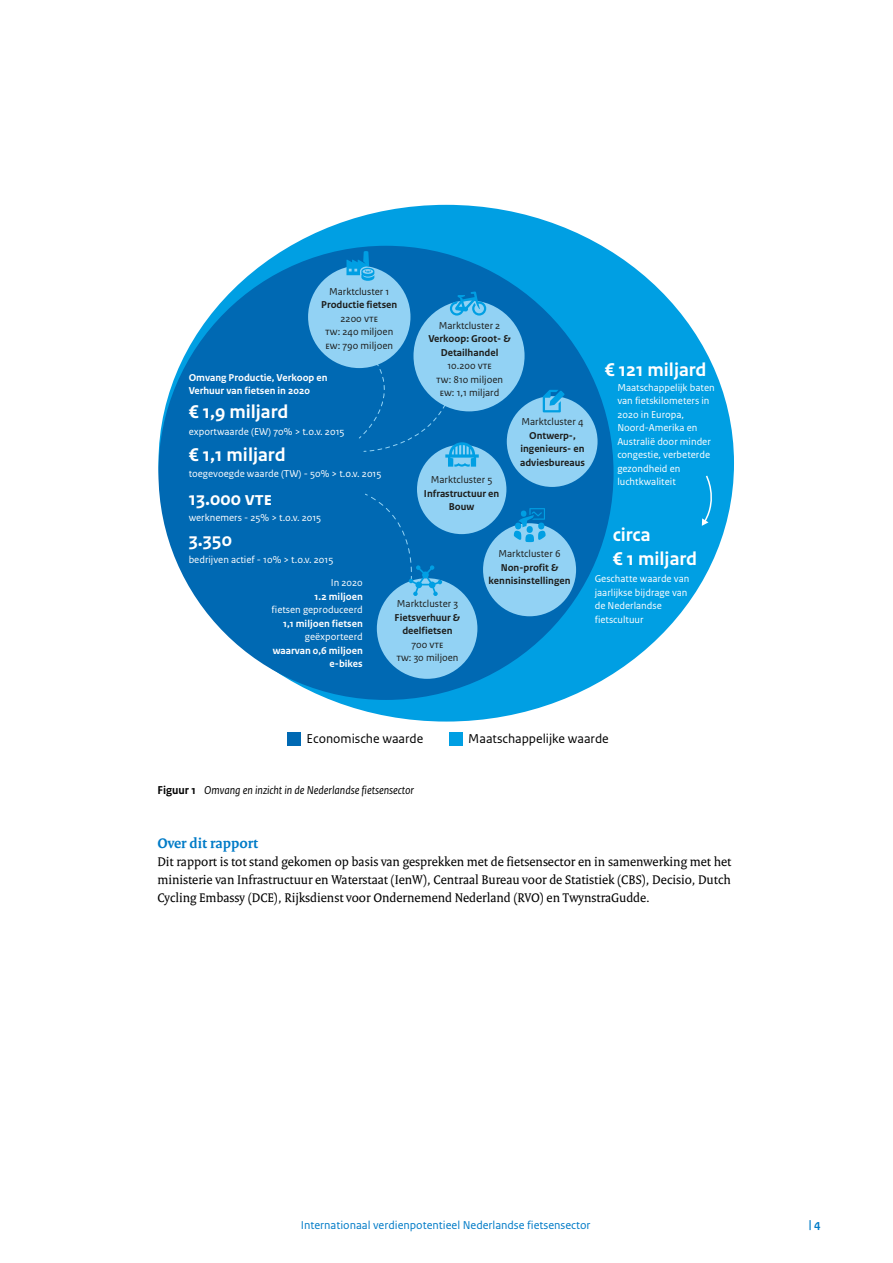
<style>
.page{position:relative;width:893px;height:1263px;background:#fff}
.page>*{position:absolute;margin:0;border:0;box-sizing:border-box;transform-origin:0 0}
.t1{font:700 19.5px/23.4px "Rijksoverheid Sans Text";color:#fff}
.t2{font:700 15px "Rijksoverheid Serif";color:#007bc7}
.t3{font:13.5px/18px "Rijksoverheid Serif";color:#000;text-align:justify}
.t4{font:13.5px "Rijksoverheid Sans Text";color:#000}
.t5{font:12px "Rijksoverheid Sans Text";color:#007bc7}
.t6{font:italic 12px "Rijksoverheid Sans Text";color:#000}
.t7{font:700 12px "Rijksoverheid Sans Text";color:#007bc7}
.t8{font:10.5px/13.5px "Rijksoverheid Sans Text";color:#fff}
.t9{font:10.5px/13.5px "Rijksoverheid Sans Text";color:#1d1d1b;text-align:center}
.t10{font:700 10.5px/13.5px "Rijksoverheid Sans Text";color:#1d1d1b;text-align:center}
.t11{font:700 10.5px/12.6px "Rijksoverheid Sans Text";color:#fff}
.s1{font-weight:700;font-style:normal}
</style>
<div class="page">
<div style="left:158px;top:205px;width:576px;height:516px;background:#009fe3;border-radius:50%"></div>
<div style="left:158px;top:246px;width:455px;height:454px;background:#0069b3;border-radius:50%"></div>
<div style="left:507px;top:396px;width:91px;height:91px;background:#92d2f4;border-radius:50%"></div>
<div style="left:417px;top:445px;width:89px;height:89px;background:#92d2f4;border-radius:50%"></div>
<div style="left:483px;top:523px;width:93px;height:93px;background:#92d2f4;border-radius:50%"></div>
<div style="left:377px;top:578px;width:100px;height:101px;background:#92d2f4;border-radius:50%"></div>
<div style="left:287px;top:732px;width:14px;height:14px;background:#0069b3"></div>
<div style="left:449px;top:732px;width:14px;height:14px;background:#009fe3"></div>
<svg style="left:702px;top:475px;width:10px;height:51px"></svg>
<div style="left:413px;top:300px;width:112px;height:111px;background:#92d2f4;border-radius:50%"></div>
<div style="left:308px;top:266px;width:102px;height:102px;background:#92d2f4;border-radius:50%"></div>
<svg style="left:346px;top:251px;width:28px;height:30px"></svg>
<svg style="left:450px;top:291px;width:36px;height:25px"></svg>
<svg style="left:543px;top:390px;width:22px;height:22px"></svg>
<svg style="left:359px;top:349px;width:120px;height:118px"></svg>
<svg style="left:514px;top:508px;width:32px;height:34px"></svg>
<svg style="left:365px;top:493px;width:77px;height:103px"></svg>
<p class="t9" style="left:329px;top:285px;width:62px">Marktcluster 1</p>
<p class="t10" style="left:321px;top:298px;width:78px">Productie fietsen</p>
<p class="t9" style="left:325px;top:312px;width:70px">2200 VTE<br>TW: 240 miljoen<br>EW: 790 miljoen</p>
<p class="t11" style="left:189px;top:372px;width:140px">Omvang Productie, Verkoop en<br>Verhuur van fietsen in 2020</p>
<p class="t9" style="left:439px;top:319px;width:63px">Marktcluster 2</p>
<p class="t10" style="left:428px;top:332px;width:84px">Verkoop: Groot- &amp;<br>Detailhandel</p>
<p class="t9" style="left:436px;top:359px;width:68px">10.200 VTE<br>TW: 810 miljoen<br>EW: 1,1 miljard</p>
<h1 class="t1" style="left:189px;top:401px;width:101px">€ 1,9 miljard</h1>
<p class="t8" style="left:189px;top:425px;width:157px">exportwaarde (EW) 70% &gt; t.o.v. 2015</p>
<h1 class="t1" style="left:189px;top:443px;width:98px">€ 1,1 miljard</h1>
<p class="t8" style="left:189px;top:467px;width:194px">toegevoegde waarde (TW) - 50% &gt; t.o.v. 2015</p>
<h1 class="t1" style="left:189px;top:487px;width:85px">13.000 VTE</h1>
<p class="t8" style="left:189px;top:511px;width:134px">werknemers - 25% &gt; t.o.v. 2015</p>
<h1 class="t1" style="left:189px;top:528px;width:45px">3.350</h1>
<p class="t8" style="left:189px;top:553px;width:146px">bedrijven actief - 10% &gt; t.o.v. 2015</p>
<p class="t8" style="left:331px;top:576px;width:33px">In 2020</p>
<p class="t11" style="left:315px;top:590px;width:50px">1.2 miljoen</p>
<p class="t8" style="left:272px;top:603px;width:93px">fietsen geproduceerd</p>
<p class="t11" style="left:283px;top:617px;width:81px">1,1 miljoen fietsen</p>
<p class="t8" style="left:305px;top:630px;width:59px">geëxporteerd</p>
<p class="t11" style="left:273px;top:644px;width:92px;line-height:13.5px;text-align:right">waarvan 0,6 miljoen e-bikes</p>
<p class="t9" style="left:431px;top:473px;width:63px">Marktcluster 5</p>
<p class="t10" style="left:424px;top:487px;width:77px">Infrastructuur en<br>Bouw</p>
<p class="t9" style="left:521px;top:415px;width:63px">Marktcluster 4</p>
<p class="t10" style="left:520px;top:429px;width:66px">Ontwerp-, ingenieurs- en adviesbureaus</p>
<p class="t9" style="left:397px;top:597px;width:63px">Marktcluster 3</p>
<p class="t10" style="left:395px;top:610px;width:67px">Fietsverhuur &amp; deelfietsen</p>
<p class="t9" style="left:396px;top:637px;width:64px">700 VTE<br>TW: 30 miljoen</p>
<p class="t9" style="left:498px;top:547px;width:64px">Marktcluster 6</p>
<p class="t10" style="left:489px;top:561px;width:83px">Non-profit &amp; kennisinstellingen</p>
<h1 class="t1" style="left:605px;top:358px;width:103px">€ 121 miljard</h1>
<p class="t8" style="left:617px;top:380px;width:99px">Maatschappelijk baten van fietskilometers in<br>2020 in Europa,<br>Noord-Amerika en<br>Australië door minder congestie, verbeterde gezondheid en luchtkwaliteit</p>
<h1 class="t1" style="left:613px;top:524px;width:86px">circa<br>€ 1 miljard</h1>
<p class="t8" style="left:595px;top:572px;width:96px">Geschatte waarde van jaarlijkse bijdrage van de Nederlandse fietscultuur</p>
<p class="t4" style="left:307px;top:730px;width:118px">Economische waarde</p>
<p class="t4" style="left:468px;top:730px;width:142px">Maatschappelijke waarde</p>
<p class="t6" style="left:157px;top:783px;width:258px"><span class="s1">Figuur 1</span> Omvang en inzicht in de Nederlandse fietsensector</p>
<h2 class="t2" style="left:157px;top:834px;width:102px">Over dit rapport</h2>
<p class="t3" style="left:157px;top:852px;width:576px">Dit rapport is tot stand gekomen op basis van gesprekken met de fietsensector en in samenwerking met het ministerie van Infrastructuur en Waterstaat (IenW), Centraal Bureau voor de Statistiek (CBS), Decisio, Dutch Cycling Embassy (DCE), Rijksdienst voor Ondernemend Nederland (RVO) en TwynstraGudde.</p>
<p class="t5" style="left:301px;top:1218px;width:291px">Internationaal verdienpotentieel Nederlandse fietsensector</p>
<p class="t7" style="left:809px;top:1217px;width:13px">| 4</p>
</div>
